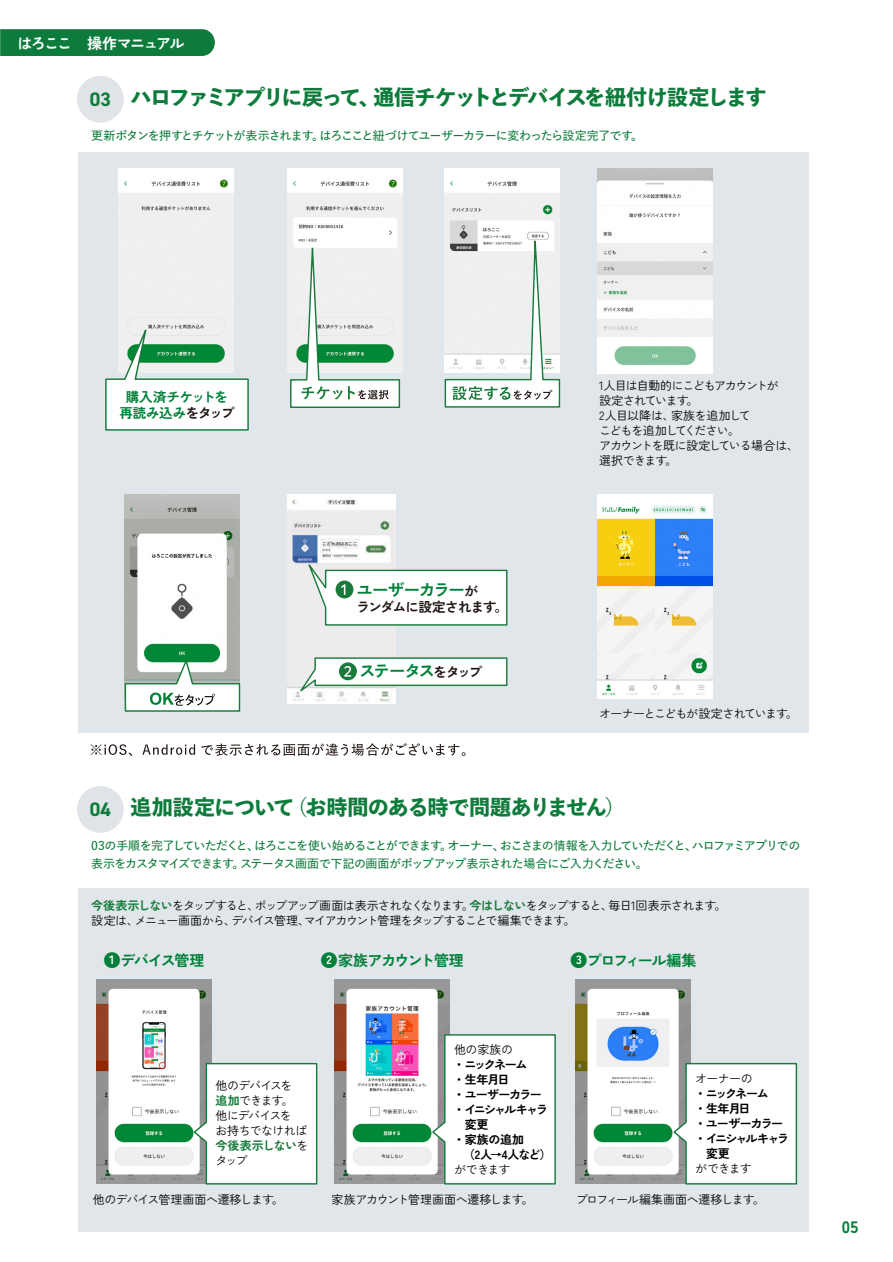
<style>
.page{position:relative;width:893px;height:1262px;background:#fff}
.page>*{position:absolute;margin:0;border:0;box-sizing:border-box;transform-origin:0 0}
.t1{font:800 21px "Yu Go Std N";letter-spacing:-.08em;color:#0d7b3b}
.t2{font:800 21px "Yu Go Std N";letter-spacing:-.055em;color:#0d7b3b}
.t3{font:700 16.5px "Zen Kaku Gothic New";letter-spacing:-.08em;color:#018039}
.t4{font:900 16.5px "Zen Kaku Gothic New";color:#018039}
.t5{font:700 15px "Zen Kaku Gothic New";letter-spacing:-.085em;color:#018039}
.t6{font:700 15px "Zen Kaku Gothic New";letter-spacing:-.11em;color:#fff}
.t7{font:700 13.5px/16.2px "Zen Kaku Gothic New";letter-spacing:-.035em;color:#018039;text-align:center}
.t8{font:700 13.5px "Zen Kaku Gothic New";letter-spacing:-.06em;color:#231815}
.t9{font:12px/15px "Zen Kaku Gothic New";letter-spacing:-.075em;color:#000}
.t10{font:600 12px/18px "Yu Go Pr 6 N";letter-spacing:-.07em;color:#0d7b3b}
.t11{font:700 12px "Zen Kaku Gothic New";letter-spacing:-.11em;color:#000}
.t12{font:12px "Zen Kaku Gothic New";letter-spacing:-.055em;color:#000}
.t13{font:700 12px "Zen Kaku Gothic New";letter-spacing:-.155em;color:#000}
.t14{font:12px "Zen Kaku Gothic New";letter-spacing:-.05em;color:#000}
.s1{font-family:"DIN2014";font-weight:700;font-size:19.5px}
.s2{color:#231815}
.s3{font-size:13.5px;color:#231815}
.s4{font-weight:700;color:#187a3b}
.s5{font-size:18px}
.s6{font-size:12px;color:#fff}
</style>
<div class="page">
<div style="left:0;top:30px;width:214px;height:25px;background:#0d7b3b"></div>
<div style="left:78px;top:152px;width:731px;height:580px;background:#e1e6eb"></div>
<div style="left:78px;top:887px;width:731px;height:344px;background:#e1e6eb"></div>
<svg style="left:77px;top:76px;width:47px;height:47px"></svg>
<svg style="left:77px;top:786px;width:47px;height:47px"></svg>
<img style="left:287px;top:494px;width:108px;height:209px">
<svg style="left:91px;top:744px;width:41px;height:12px"></svg>
<svg style="left:142px;top:744px;width:53px;height:11px"></svg>
<svg style="left:201px;top:743px;width:264px;height:13px"></svg>
<img style="left:125px;top:494px;width:114px;height:162px">
<img style="left:597px;top:169px;width:115px;height:204px">
<svg style="left:124px;top:656px;width:117px;height:56px;background:#bfd2c6"></svg>
<img style="left:119px;top:168px;width:115px;height:148px">
<img style="left:287px;top:168px;width:115px;height:204px">
<img style="left:445px;top:168px;width:115px;height:40px">
<svg style="left:105px;top:316px;width:144px;height:115px"></svg>
<svg style="left:289px;top:217px;width:112px;height:191px"></svg>
<svg style="left:444px;top:208px;width:117px;height:200px"></svg>
<img style="left:597px;top:494px;width:115px;height:204px">
<svg style="left:304px;top:555px;width:204px;height:71px"></svg>
<svg style="left:295px;top:656px;width:213px;height:41px"></svg>
<img style="left:334px;top:979px;width:115px;height:204px">
<img style="left:96px;top:979px;width:115px;height:204px">
<img style="left:575px;top:979px;width:115px;height:204px">
<svg style="left:672px;top:1062px;width:125px;height:123px;background:#eff3f0"></svg>
<svg style="left:430px;top:1033px;width:126px;height:152px;background:#eff4f1"></svg>
<svg style="left:192px;top:1062px;width:126px;height:123px;background:#f3f5f4"></svg>
<p class="t6" style="left:17px;top:34px;width:168px">はろここ　操作マニュアル</p>
<h1 class="t1" style="left:90px;top:80px;width:678px"><span class="s1">03</span> ハロファミアプリに戻って、通信チケットとデバイスを紐付け設定します</h1>
<p class="t10" style="left:91px;top:125px;width:553px">更新ボタンを押すとチケットが表示されます。はろここと紐づけてユーザーカラーに変わったら設定完了です。</p>
<p class="t7" style="left:119px;top:388px;width:117px">購入済チケットを再読み込み<span class="s2">をタップ</span></p>
<p class="t9" style="left:599px;top:378px;width:201px">1人目は自動的にこどもアカウントが<br>設定されています。<br>2人目以降は、家族を追加して<br>こどもを追加してください。<br>アカウントを既に設定している場合は、選択できます。</p>
<h2 class="t3" style="left:356px;top:579px;width:123px">ユーザーカラー<span class="s3">が</span></h2>
<p class="t8" style="left:356px;top:599px;width:153px">ランダムに設定されます。</p>
<h2 class="t3" style="left:359px;top:660px;width:125px">ステータス<span class="s3">をタップ</span></h2>
<p class="t9" style="left:599px;top:706px;width:200px">オーナーとこどもが設定されています。</p>
<h1 class="t2" style="left:90px;top:790px;width:538px"><span class="s1">04</span> 追加設定について（お時間のある時で問題ありません）</h1>
<p class="t10" style="left:91px;top:835px;width:710px">03の手順を完了していただくと、はろここを使い始めることができます。オーナー、おこさまの情報を入力していただくと、ハロファミアプリでの表示をカスタマイズできます。ステータス画面で下記の画面がポップアップ表示された場合にご入力ください。</p>
<p class="t9" style="left:91px;top:897px;width:636px"><span class="s4">今後表示しない</span>をタップすると、ポップアップ画面は表示されなくなります。<span class="s4">今はしない</span>をタップすると、毎日1回表示されます。設定は、メニュー画面から、デバイス管理、マイアカウント管理をタップすることで編集できます。</p>
<p class="t5" style="left:103px;top:950px;width:103px"><span class="s5">●</span><span class="s6">１</span>デバイス管理</p>
<p class="t5" style="left:320px;top:950px;width:145px"><span class="s5">●</span><span class="s6">2</span> 家族アカウント管理</p>
<p class="t5" style="left:569px;top:950px;width:128px"><span class="s5">●</span><span class="s6">3</span> プロフィール編集</p>
<p class="t9" style="left:215px;top:1078px;width:94px">他のデバイスを<br><span class="s4">追加</span>できます。他にデバイスを<br>お持ちでなければ<span class="s4">今後表示しない</span>をタップ</p>
<p class="t9" style="left:454px;top:1042px;width:61px">他の家族の</p>
<p class="t11" style="left:453px;top:1057px;width:76px">・ ニックネーム</p>
<p class="t11" style="left:453px;top:1072px;width:58px">・ 生年月日</p>
<p class="t11" style="left:453px;top:1087px;width:90px">・ ユーザーカラー</p>
<p class="t13" style="left:453px;top:1102px;width:96px">・ イニシャルキャラ</p>
<p class="t11" style="left:465px;top:1117px;width:25px">変更</p>
<p class="t11" style="left:453px;top:1132px;width:73px">・ 家族の追加</p>
<p class="t11" style="left:463px;top:1147px;width:90px">（2人→4人など）</p>
<p class="t9" style="left:454px;top:1162px;width:58px">ができます</p>
<p class="t9" style="left:695px;top:1070px;width:59px">オーナーの</p>
<p class="t11" style="left:694px;top:1085px;width:76px">・ ニックネーム</p>
<p class="t11" style="left:694px;top:1100px;width:58px">・ 生年月日</p>
<p class="t11" style="left:694px;top:1115px;width:90px">・ ユーザーカラー</p>
<p class="t13" style="left:694px;top:1130px;width:96px">・ イニシャルキャラ</p>
<p class="t11" style="left:706px;top:1145px;width:25px">変更</p>
<p class="t9" style="left:695px;top:1160px;width:58px">ができます</p>
<p class="t14" style="left:93px;top:1192px;width:192px">他のデバイス管理画面へ遷移します。</p>
<p class="t12" style="left:331px;top:1192px;width:203px">家族アカウント管理画面へ遷移します。</p>
<p class="t9" style="left:575px;top:1192px;width:190px">プロフィール編集画面へ遷移します。</p>
<h2 class="t4" style="left:841px;top:1216px;width:18px">05</h2>
</div>
